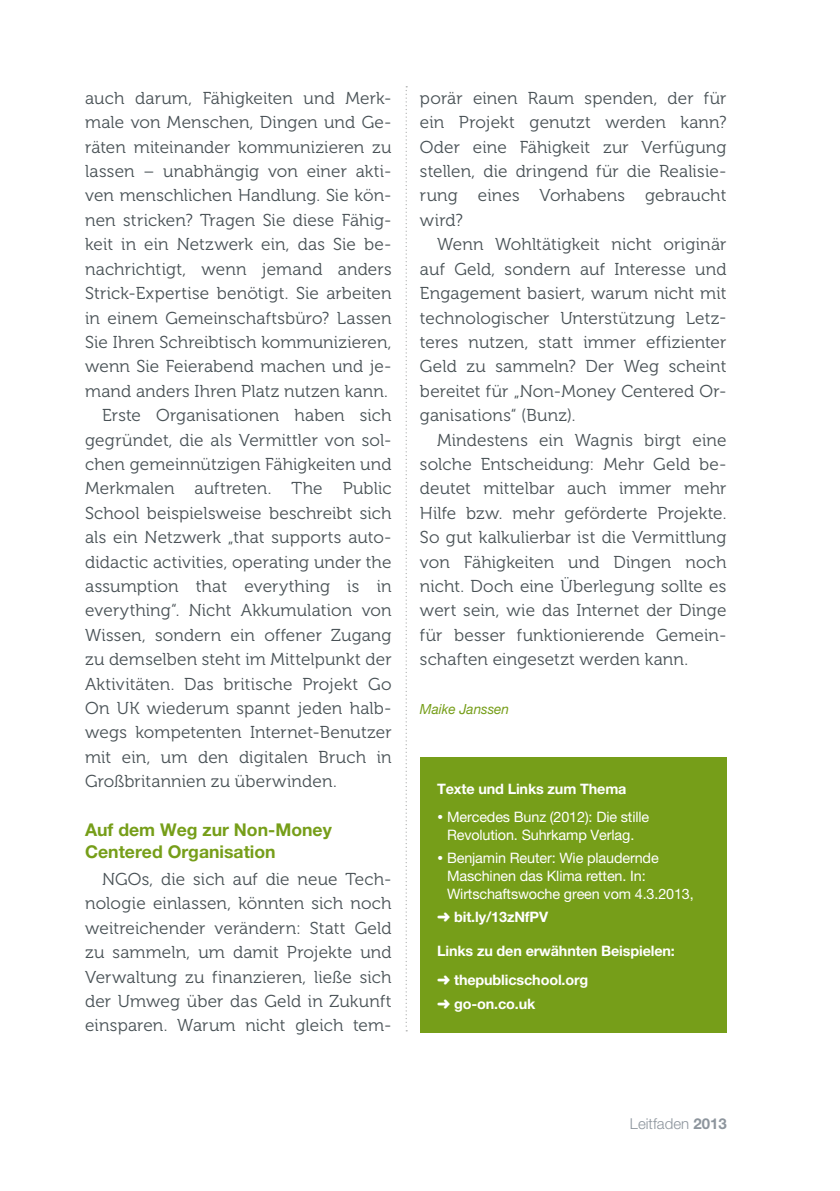
<style>
.page{position:relative;width:840px;height:1191px;background:#fff}
.page>*{position:absolute;margin:0;border:0;box-sizing:border-box;transform-origin:0 0}
.t1{font:700 17.6px/21.6px "Helvetica Neue LT Pro";color:#769e19}
.t2{font:17.2px/24.4px "Museo 300";letter-spacing:.005em;color:#485155;text-align:justify}
.t3{font:300 15px "Helvetica Neue LT Pro";color:#8d959d}
.t4{font:14.4px/17.6px "Helvetica Neue LT Pro";letter-spacing:-.01em;color:#fff;text-align:center}
.t5{font:700 14.4px/29px "Helvetica Neue LT Pro";letter-spacing:-.01em;color:#fff}
.t6{font:italic 14px "Helvetica Neue LT Pro";color:#769e19}
.s1{font-family:"Museo 300"}
.s2{font-weight:700}
</style>
<div class="page">
<svg style="left:405px;top:86px;width:2px;height:945px"></svg>
<div style="left:420px;top:757px;width:306px;height:275px;background:#769e19"></div>
<p class="t2" style="left:85px;top:86px;width:308px">auch darum, Fähigkeiten und Merk-</p>
<p class="t2" style="left:85px;top:110px;width:308px">male von Menschen, Dingen und Ge-</p>
<p class="t2" style="left:85px;top:135px;width:308px">räten miteinander kommunizieren zu</p>
<p class="t2" style="left:85px;top:159px;width:308px">lassen – unabhängig von einer akti-</p>
<p class="t2" style="left:85px;top:184px;width:308px">ven menschlichen Handlung. Sie kön-</p>
<p class="t2" style="left:85px;top:208px;width:308px">nen stricken? Tragen Sie diese Fähig-</p>
<p class="t2" style="left:85px;top:232px;width:308px">keit in ein Netzwerk ein, das Sie be-</p>
<p class="t2" style="left:85px;top:257px;width:308px">nachrichtigt, wenn jemand anders</p>
<p class="t2" style="left:85px;top:281px;width:308px">Strick-Expertise benötigt. Sie arbeiten</p>
<p class="t2" style="left:85px;top:306px;width:308px">in einem Gemeinschaftsbüro? Lassen</p>
<p class="t2" style="left:85px;top:330px;width:308px">Sie Ihren Schreibtisch kommunizieren,</p>
<p class="t2" style="left:85px;top:354px;width:308px">wenn Sie Feierabend machen und je-</p>
<p class="t2" style="left:85px;top:379px;width:304px">mand anders Ihren Platz nutzen kann.</p>
<p class="t2" style="left:102px;top:403px;width:291px">Erste Organisationen haben sich</p>
<p class="t2" style="left:85px;top:428px;width:308px">gegründet, die als Vermittler von sol-</p>
<p class="t2" style="left:85px;top:452px;width:308px">chen gemeinnützigen Fähigkeiten und</p>
<p class="t2" style="left:85px;top:476px;width:308px">Merkmalen auftreten. The Public</p>
<p class="t2" style="left:85px;top:501px;width:308px">School beispielsweise beschreibt sich</p>
<p class="t2" style="left:85px;top:525px;width:308px">als ein Netzwerk „that supports auto-</p>
<p class="t2" style="left:85px;top:550px;width:308px">didactic activities, operating under the</p>
<p class="t2" style="left:85px;top:574px;width:308px">assumption that everything is in</p>
<p class="t2" style="left:85px;top:598px;width:308px">everything“. Nicht Akkumulation von</p>
<p class="t2" style="left:85px;top:623px;width:308px">Wissen, sondern ein offener Zugang</p>
<p class="t2" style="left:85px;top:647px;width:308px">zu demselben steht im Mittelpunkt der</p>
<p class="t2" style="left:85px;top:672px;width:308px">Aktivitäten. Das britische Projekt Go</p>
<p class="t2" style="left:85px;top:696px;width:308px">On UK wiederum spannt jeden halb-</p>
<p class="t2" style="left:85px;top:720px;width:308px">wegs kompetenten Internet-Benutzer</p>
<p class="t2" style="left:85px;top:745px;width:308px">mit ein, um den digitalen Bruch in</p>
<p class="t2" style="left:85px;top:769px;width:253px">Großbritannien zu überwinden.</p>
<p class="t1" style="left:85px;top:818px;width:248px">Auf dem Weg zur Non-Money<br>Centered Organisation</p>
<p class="t2" style="left:85px;top:867px;width:308px;text-indent:17px">NGOs, die sich auf die neue Tech&shy;nologie einlassen, könnten sich noch weitreichender verändern: Statt Geld zu sammeln, um damit Projekte und Verwaltung zu finanzieren, ließe sich der Umweg über das Geld in Zukunft einsparen. Warum nicht gleich tem-</p>
<p class="t2" style="left:420px;top:86px;width:308px">porär einen Raum spenden, der für ein Projekt genutzt werden kann?<br>Oder eine Fähigkeit zur Verfügung stellen, die dringend für die Realisie&shy;rung eines Vorhabens gebraucht wird?</p>
<p class="t2" style="left:420px;top:232px;width:308px;text-indent:17px">Wenn Wohltätigkeit nicht originär auf Geld, sondern auf Interesse und Engagement basiert, warum nicht mit technologischer Unterstützung Letz&shy;teres nutzen, statt immer effizienter Geld zu sammeln? Der Weg scheint bereitet für „Non-Money Centered Or&shy;ganisations“ (Bunz).</p>
<p class="t2" style="left:420px;top:428px;width:308px;text-indent:17px">Mindestens ein Wagnis birgt eine solche Entscheidung: Mehr Geld be&shy;deutet mittelbar auch immer mehr Hilfe bzw. mehr geförderte Projekte.<br>So gut kalkulierbar ist die Vermittlung von Fähigkeiten und Dingen noch nicht. Doch eine Überlegung sollte es wert sein, wie das Internet der Dinge für besser funktionierende Gemein&shy;schaften eingesetzt werden kann.</p>
<p class="t6" style="left:420px;top:700px;width:91px">Maike Janssen</p>
<p class="t5" style="left:437px;top:773px;width:191px">Texte und Links zum Thema</p>
<p class="t4" style="left:437px;top:808px;width:213px"><span class="s1">•</span> Mercedes Bunz (2012): Die stille<br>Revolution. Suhrkamp Verlag.</p>
<p class="t4" style="left:447px;top:849px;width:248px;text-align:left;text-indent:-10px"><span class="s1">•</span> Benjamin Reuter: Wie plaudernde<br>Maschinen das Klima retten. In:<br>Wirtschaftswoche green vom 4.3.2013,</p>
<p class="t5" style="left:437px;top:902px;width:112px">➜ bit.ly/13zNfPV</p>
<p class="t5" style="left:437px;top:936px;width:239px">Links zu den erwähnten Beispielen: ➜ thepublicschool.org</p>
<p class="t5" style="left:437px;top:988px;width:100px">➜ go-on.co.uk</p>
<p class="t3" style="left:629px;top:1114px;width:98px">Leitfaden <span class="s2">2013</span></p>
</div>
